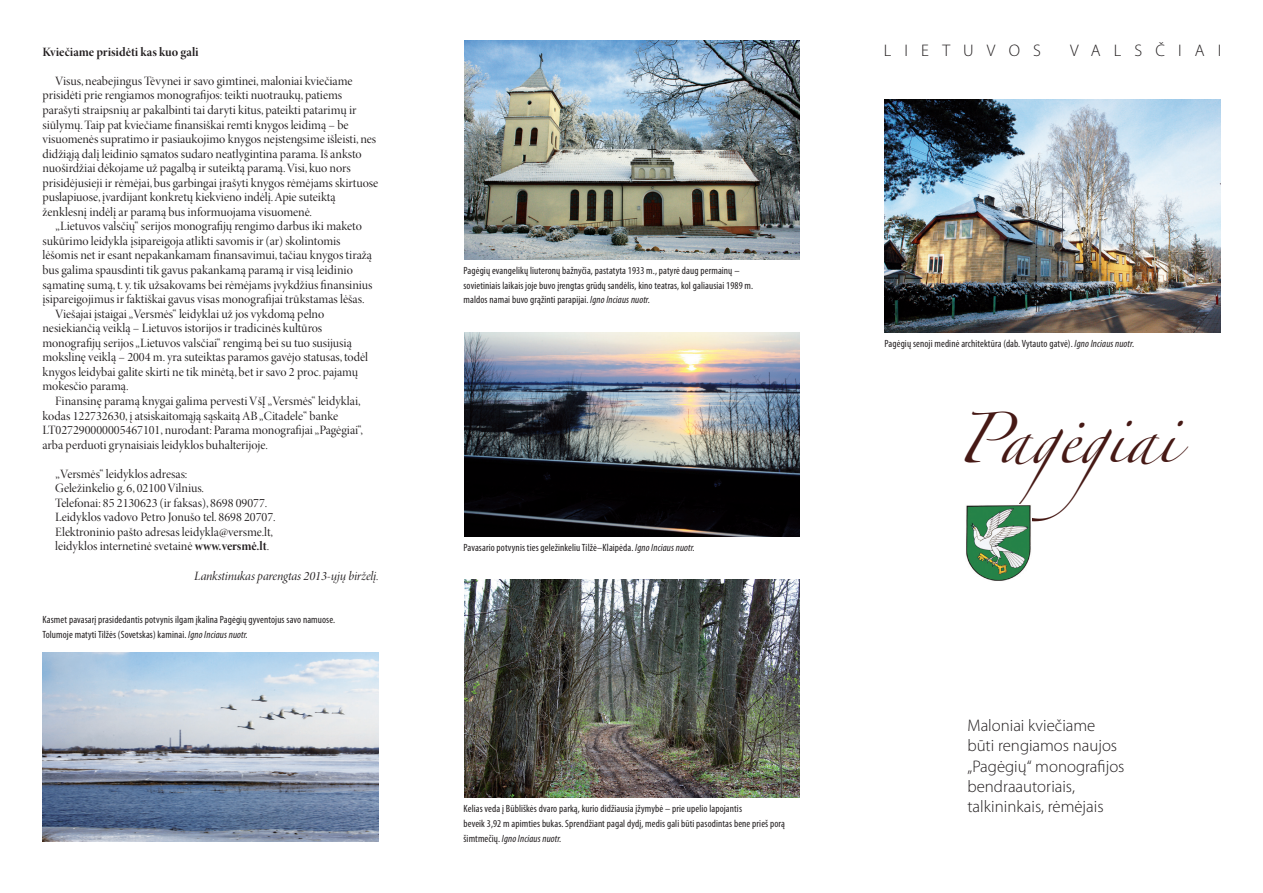
<style>
.page{position:relative;width:1263px;height:893px;background:#fff}
.page>*{position:absolute;margin:0;border:0;box-sizing:border-box;transform-origin:0 0}
.t1{font:45px "Zapfino";letter-spacing:-.015em;color:#461915}
.t2{font:300 16.8px/20.2px "Myriad Pro";color:#231f20}
.t3{font:300 16.8px "Myriad Pro";letter-spacing:.78em;color:#231f20}
.t4{font:12.75px/14.5px "Minion Pro Disp";letter-spacing:-.005em;color:#231f20}
.t5{font:12.75px "Minion Pro It Disp";letter-spacing:-.015em;color:#231f20}
.t6{font:12.75px "Minion Pro Bold Disp";color:#231f20}
.t7{font:condensed 10.5px/14.5px "Myriad Pro";letter-spacing:.01em;color:#231f20}
.s1{font-family:"Minion Pro Bold Disp"}
.s2{font-style:italic}
</style>
<div class="page">
<img style="left:884px;top:99px;width:336px;height:233px">
<img style="left:43px;top:652px;width:335px;height:189px">
<img style="left:464px;top:41px;width:335px;height:218px">
<img style="left:464px;top:580px;width:335px;height:218px">
<img style="left:464px;top:332px;width:335px;height:204px">
<img style="left:966px;top:505px;width:65px;height:76px">
<p class="t6" style="left:43px;top:44px;width:158px">Kviečiame prisidėti kas kuo gali</p>
<p class="t4" style="left:43px;top:74px;width:337px;text-indent:13px">Visus, neabejingus Tėvynei ir savo gimtinei, maloniai kviečiame prisidėti prie rengiamos monografijos: teikti nuotraukų, patiems parašyti straipsnių ar pakalbinti tai daryti kitus, pateikti patarimų ir siūlymų. Taip pat kviečiame finansiškai remti knygos leidimą – be visuomenės supratimo ir pasiaukojimo knygos neįstengsime išleisti, nes didžiąją dalį leidinio sąmatos sudaro neatlygintina parama. Iš anksto nuoširdžiai dėkojame už pagalbą ir suteiktą paramą. Visi, kuo nors prisidėjusieji ir rėmėjai, bus garbingai įrašyti knygos rėmėjams skirtuose puslapiuose, įvardijant konkretų kiekvieno indėlį. Apie suteiktą ženklesnį indėlį ar paramą bus informuojama visuomenė.</p>
<p class="t4" style="left:55px;top:219px;width:308px">„Lietuvos valsčių“ serijos monografijų rengimo darbus iki maketo</p>
<p class="t4" style="left:43px;top:234px;width:300px">sukūrimo leidykla įsipareigoja atlikti savomis ir (ar) skolintomis</p>
<p class="t4" style="left:43px;top:248px;width:331px">lėšomis net ir esant nepakankamam finansavimui, tačiau knygos tiražą</p>
<p class="t4" style="left:43px;top:263px;width:312px">bus galima spausdinti tik gavus pakankamą paramą ir visą leidinio</p>
<p class="t4" style="left:43px;top:278px;width:331px">sąmatinę sumą, t. y. tik užsakovams bei rėmėjams įvykdžius finansinius</p>
<p class="t4" style="left:43px;top:292px;width:323px">įsipareigojimus ir faktiškai gavus visas monografijai trūkstamas lėšas.</p>
<p class="t4" style="left:55px;top:307px;width:270px">Viešajai įstaigai „Versmės“ leidyklai už jos vykdomą pelno</p>
<p class="t4" style="left:43px;top:321px;width:281px">nesiekiančią veiklą – Lietuvos istorijos ir tradicinės kultūros</p>
<p class="t4" style="left:43px;top:336px;width:311px">monografijų serijos „Lietuvos valsčiai“ rengimą bei su tuo susijusią</p>
<p class="t4" style="left:43px;top:350px;width:327px">mokslinę veiklą – 2004 m. yra suteiktas paramos gavėjo statusas, todėl</p>
<p class="t4" style="left:43px;top:365px;width:317px">knygos leidybai galite skirti ne tik minėtą, bet ir savo 2 proc. pajamų</p>
<p class="t4" style="left:43px;top:379px;width:87px">mokesčio paramą.</p>
<p class="t4" style="left:55px;top:394px;width:307px">Finansinę paramą knygai galima pervesti VšĮ „Versmės“ leidyklai,</p>
<p class="t4" style="left:43px;top:408px;width:297px">kodas 122732630, į atsiskaitomąją sąskaitą AB „Citadele“ banke</p>
<p class="t4" style="left:43px;top:423px;width:322px">LT027290000005467101, nurodant: Parama monografijai „Pagėgiai“,</p>
<p class="t4" style="left:43px;top:438px;width:227px">arba perduoti grynaisiais leidyklos buhalterijoje.</p>
<p class="t4" style="left:55px;top:467px;width:222px">„Versmės“ leidyklos adresas:<br>Geležinkelio g. 6, 02100 Vilnius.<br>Telefonai: 85 2130623 (ir faksas), 8698 09077.<br>Leidyklos vadovo Petro Jonušo tel. 8698 20707.<br>Elektroninio pašto adresas leidykla@versme.lt, leidyklos internetinė svetainė <span class="s1">www.versmė.lt</span>.</p>
<p class="t5" style="left:194px;top:568px;width:186px">Lankstinukas parengtas 2013-ųjų birželį.</p>
<p class="t7" style="left:43px;top:612px;width:294px">Kasmet pavasarį prasidedantis potvynis ilgam įkalina Pagėgių gyventojus savo namuose.<br>Tolumoje matyti Tilžės (Sovetskas) kaminai. <span class="s2">Igno Inciaus nuotr.</span></p>
<p class="t7" style="left:463px;top:263px;width:291px">Pagėgių evangelikų liuteronų bažnyčia, pastatyta 1933 m., patyrė daug permainų – sovietiniais laikais joje buvo įrengtas grūdų sandėlis, kino teatras, kol galiausiai 1989 m. maldos namai buvo grąžinti parapijai. <span class="s2">Igno Inciaus nuotr.</span></p>
<p class="t7" style="left:463px;top:540px;width:233px">Pavasario potvynis ties geležinkeliu Tilžė–Klaipėda. <span class="s2">Igno Inciaus nuotr.</span></p>
<p class="t7" style="left:463px;top:802px;width:323px">Kelias veda į Būbliškės dvaro parką, kurio didžiausia įžymybė – prie upelio lapojantis<br>beveik 3,92 m apimties bukas. Sprendžiant pagal dydį, medis gali būti pasodintas bene prieš porą šimtmečių. <span class="s2">Igno Inciaus nuotr.</span></p>
<h2 class="t3" style="left:884px;top:41px;width:159px">LIETUVOS</h2>
<h2 class="t3" style="left:1070px;top:41px;width:153px">VALSČIAI</h2>
<p class="t7" style="left:884px;top:336px;width:251px">Pagėgių senoji medinė architektūra (dab. Vytauto gatvė). <span class="s2">Igno Inciaus nuotr.</span></p>
<h1 class="t1" style="left:956px;top:420px;width:223px">Pagėgiai</h1>
<h2 class="t2" style="left:967px;top:716px;width:159px">Maloniai kviečiame būti rengiamos naujos „Pagėgių“ monografijos bendraautoriais, talkininkais, rėmėjais</h2>
</div>
